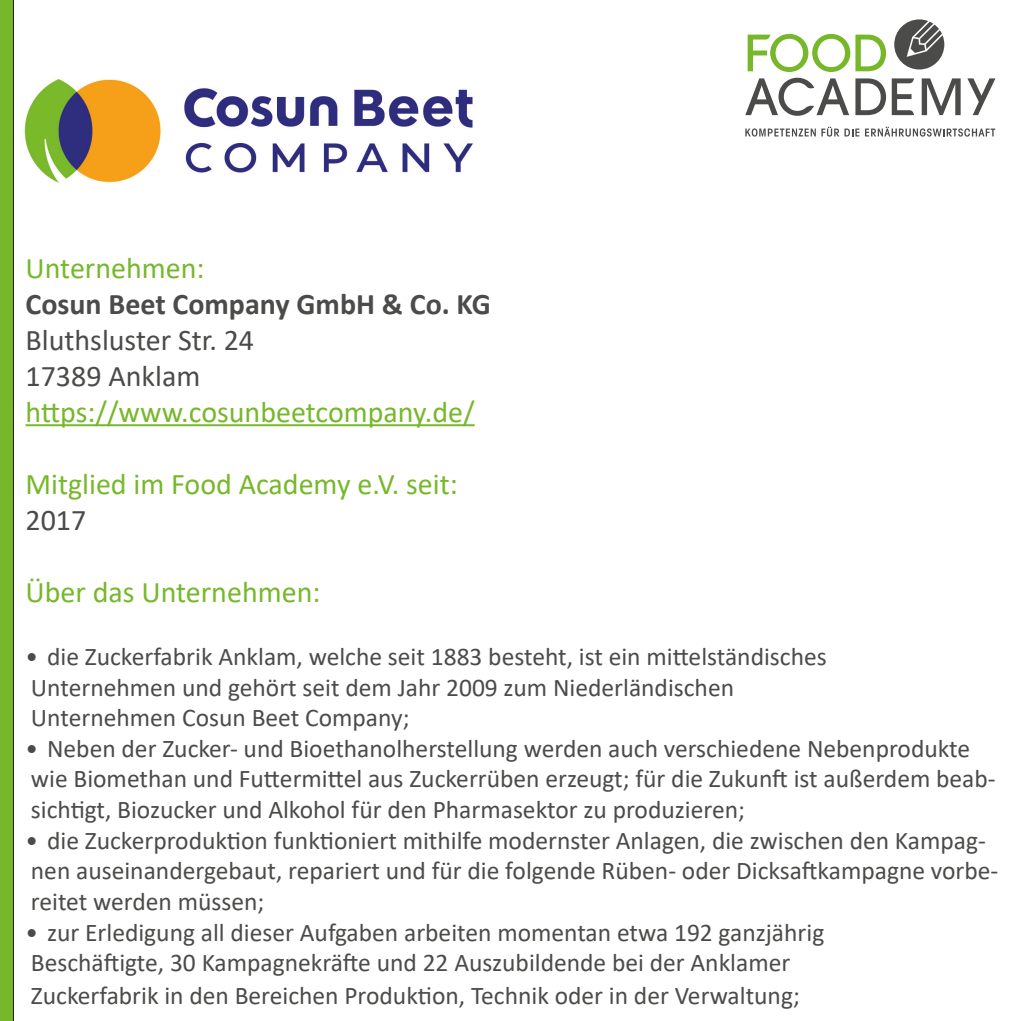
<style>
.page{position:relative;width:1021px;height:1021px;background:#fff}
.page>*{position:absolute;margin:0;border:0;box-sizing:border-box;transform-origin:0 0}
.t1{font:30px "Calibri";color:#76b82a}
.t2{font:30px/36px "Calibri";color:#4b4b4a}
.t3{font:700 30px "Calibri";color:#4b4b4a}
.t4{font:25.5px/30.6px "Calibri";color:#4b4b4a}
</style>
<div class="page">
<svg style="left:747px;top:34px;width:139px;height:38px"></svg>
<svg style="left:745px;top:78px;width:104px;height:38px"></svg>
<svg style="left:855px;top:78px;width:59px;height:37px"></svg>
<svg style="left:921px;top:78px;width:39px;height:37px"></svg>
<svg style="left:967px;top:78px;width:28px;height:37px"></svg>
<svg style="left:894px;top:19px;width:50px;height:50px"></svg>
<svg style="left:745px;top:128px;width:70px;height:9px"></svg>
<svg style="left:821px;top:127px;width:38px;height:10px"></svg>
<svg style="left:865px;top:127px;width:130px;height:10px"></svg>
<img style="left:24px;top:79px;width:449px;height:104px">
<hr style="left:26px;top:424px;width:448px;height:2px;background:#76b82a">
<svg style="left:0;top:0;width:14px;height:1020px;background:#6fac28"></svg>
<p class="t1" style="left:26px;top:247px;width:181px">Unternehmen:</p>
<p class="t3" style="left:26px;top:282px;width:467px">Cosun Beet Company GmbH &amp; Co. KG</p>
<p class="t2" style="left:26px;top:321px;width:230px">Bluthsluster Str. 24<br>17389 Anklam</p>
<p class="t1" style="left:26px;top:391px;width:450px">https://www.cosunbeetcompany.de/</p>
<p class="t1" style="left:26px;top:463px;width:434px">Mitglied im Food Academy e.V. seit:</p>
<p class="t2" style="left:26px;top:501px;width:62px">2017</p>
<p class="t1" style="left:26px;top:571px;width:296px">Über das Unternehmen:</p>
<p class="t4" style="left:26px;top:640px;width:802px">• die Zuckerfabrik Anklam, welche seit 1883 besteht, ist ein mittelständisches<br>Unternehmen und gehört seit dem Jahr 2009 zum Niederländischen<br>Unternehmen Cosun Beet Company;</p>
<p class="t4" style="left:26px;top:732px;width:971px">• Neben der Zucker- und Bioethanolherstellung werden auch verschiedene Nebenprodukte wie Biomethan und Futtermittel aus Zuckerrüben erzeugt; für die Zukunft ist außerdem beab&shy;sichtigt, Biozucker und Alkohol für den Pharmasektor zu produzieren;</p>
<p class="t4" style="left:26px;top:824px;width:974px">• die Zuckerproduktion funktioniert mithilfe modernster Anlagen, die zwischen den Kampag&shy;nen auseinandergebaut, repariert und für die folgende Rüben- oder Dicksaftkampagne vorbe&shy;reitet werden müssen;</p>
<p class="t4" style="left:26px;top:915px;width:800px;line-height:31.5px">• zur Erledigung all dieser Aufgaben arbeiten momentan etwa 192 ganzjährig<br>Beschäftigte, 30 Kampagnekräfte und 22 Auszubildende bei der Anklamer<br>Zuckerfabrik in den Bereichen Produktion, Technik oder in der Verwaltung;</p>
</div>
